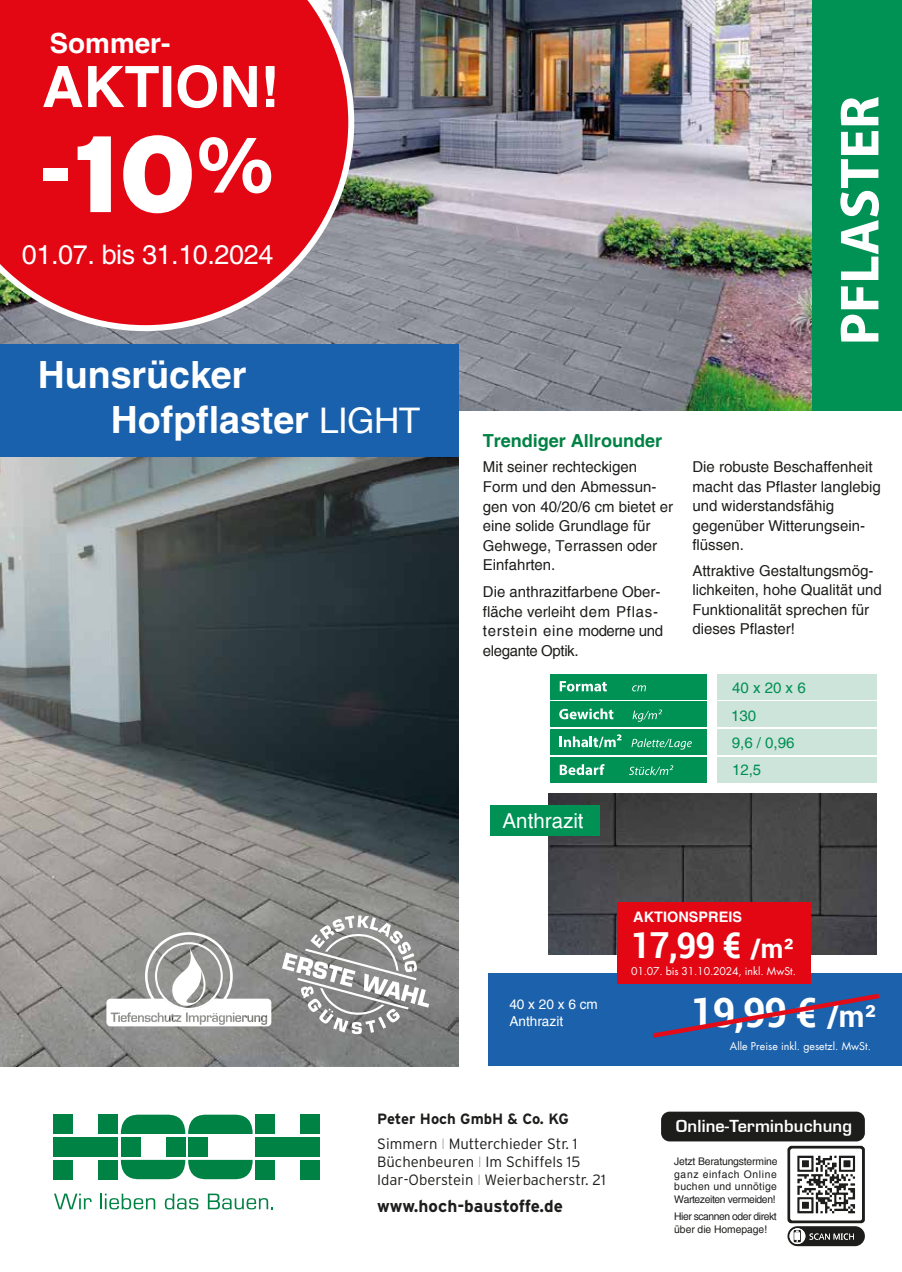
<style>
.page{position:relative;width:902px;height:1272px;background:#fff}
.page>*{position:absolute;margin:0;border:0;box-sizing:border-box;transform-origin:0 0}
.t1{font:900 108.15px "Interstate";color:#fff}
.t2{font:700 57px "Helvetica";color:#fff}
.t3{font:700 40.8px "Roboto";color:#fff}
.t4{font:700 37.5px/45px "Helvetica";color:#fff}
.t5{font:700 35.85px "Roboto";color:#fff}
.t6{font:700 27.75px "Helvetica";color:#fff}
.t7{font:26.85px "Helvetica";letter-spacing:-.015em;color:#fff}
.t8{font:20.55px "Helvetica";color:#fff}
.t9{font:700 18px "Helvetica";color:#008244}
.t10{font:700 17.1px "Interstate";color:#1d1d1b}
.t11{font:600 16.2px "Eurostile";letter-spacing:.01em;color:#fff}
.t12{font:15px/19.5px "Helvetica";color:#1d1d1b}
.t13{font:15px "Helvetica";color:#009055}
.t14{font:300 14.85px/25.3px "Interstate";color:#1d1d1b}
.t15{font:700 14.55px "Helvetica";color:#fff}
.t16{font:13.65px/16.4px "Helvetica";color:#fff}
.t17{font:10.65px "Futura LT";color:#fff}
.t18{font:10.5px/12.6px "Helvetica";letter-spacing:-.035em;color:#1d1d1b;text-align:justify}
.t19{font:10.5px "Futura LT";letter-spacing:-.015em;color:#fff}
.s1{font-weight:700;font-size:87px}
.s2{font-weight:400;font-size:35.25px}
.s3{font-size:27px}
.s4{font-size:30.6px}
.s5{font-weight:700}
.s6{font-weight:100}
</style>
<div class="page">
<img style="left:0;top:457px;width:458px;height:609px">
<img style="left:0;top:0;width:811px;height:410px">
<img style="left:548px;top:793px;width:328px;height:161px">
<div style="left:716px;top:674px;width:160px;height:25px;background:#cde4da"></div>
<div style="left:716px;top:701px;width:160px;height:26px;background:#cde4da"></div>
<div style="left:716px;top:729px;width:160px;height:25px;background:#cde4da"></div>
<div style="left:716px;top:757px;width:160px;height:25px;background:#cde4da"></div>
<div style="left:550px;top:729px;width:156px;height:25px;background:#009155"></div>
<div style="left:550px;top:701px;width:156px;height:26px;background:#009155"></div>
<div style="left:550px;top:757px;width:156px;height:25px;background:#009155"></div>
<div style="left:550px;top:674px;width:156px;height:25px;background:#009155"></div>
<svg style="left:559px;top:764px;width:45px;height:11px"></svg>
<svg style="left:629px;top:765px;width:44px;height:10px"></svg>
<svg style="left:559px;top:734px;width:62px;height:13px"></svg>
<svg style="left:631px;top:738px;width:60px;height:11px"></svg>
<svg style="left:559px;top:708px;width:54px;height:11px"></svg>
<svg style="left:632px;top:709px;width:30px;height:12px"></svg>
<svg style="left:559px;top:681px;width:47px;height:10px"></svg>
<svg style="left:632px;top:685px;width:14px;height:6px"></svg>
<div style="left:0;top:344px;width:458px;height:113px;background:#1961ac"></div>
<div style="left:488px;top:973px;width:413px;height:92px;background:#1b61ac"></div>
<div style="left:811px;top:0;width:90px;height:410px;background:#009155"></div>
<svg style="left:840px;top:286px;width:38px;height:55px"></svg>
<svg style="left:840px;top:131px;width:38px;height:149px"></svg>
<svg style="left:840px;top:97px;width:38px;height:28px"></svg>
<svg style="left:282px;top:915px;width:147px;height:119px"></svg>
<svg style="left:106px;top:932px;width:165px;height:94px"></svg>
<div style="left:490px;top:805px;width:110px;height:30px;background:#009155"></div>
<div style="left:617px;top:901px;width:194px;height:82px;background:#e30613"></div>
<div style="left:661px;top:1111px;width:203px;height:30px;background:#1d1d1b;border-radius:9px"></div>
<svg style="left:787px;top:1145px;width:77px;height:101px"></svg>
<div style="left:54px;top:1159px;width:19px;height:20px;background:#008244"></div>
<div style="left:99px;top:1159px;width:19px;height:20px;background:#008244"></div>
<div style="left:255px;top:1159px;width:20px;height:20px;background:#008244"></div>
<div style="left:300px;top:1159px;width:19px;height:20px;background:#008244"></div>
<div style="left:121px;top:1137px;width:19px;height:19px;background:#008244"></div>
<div style="left:166px;top:1137px;width:19px;height:19px;background:#008244"></div>
<div style="left:188px;top:1137px;width:19px;height:19px;background:#008244"></div>
<div style="left:54px;top:1137px;width:64px;height:19px;background:#008244"></div>
<div style="left:54px;top:1114px;width:19px;height:19px;background:#008244"></div>
<div style="left:99px;top:1114px;width:19px;height:19px;background:#008244"></div>
<div style="left:255px;top:1114px;width:20px;height:19px;background:#008244"></div>
<div style="left:255px;top:1137px;width:64px;height:19px;background:#008244"></div>
<div style="left:300px;top:1114px;width:19px;height:19px;background:#008244"></div>
<svg style="left:121px;top:1159px;width:132px;height:20px;background:#269460"></svg>
<svg style="left:121px;top:1114px;width:132px;height:19px;background:#269460"></svg>
<svg style="left:54px;top:1193px;width:38px;height:16px"></svg>
<svg style="left:100px;top:1193px;width:55px;height:16px"></svg>
<svg style="left:165px;top:1193px;width:33px;height:16px"></svg>
<svg style="left:208px;top:1193px;width:65px;height:16px"></svg>
<svg style="left:0;top:0;width:354px;height:331px;background:#d91d29"></svg>
<svg style="left:653px;top:993px;width:227px;height:45px"></svg>
<h3 class="t6" style="left:50px;top:26px;width:122px">Sommer-</h3>
<h2 class="t2" style="left:42px;top:52px;width:239px">AKTION!</h2>
<h1 class="t1" style="left:38px;top:112px;width:238px"><span class="s1">-</span>10<sup>%</sup></h1>
<h3 class="t7" style="left:22px;top:239px;width:253px">01.07. bis 31.10.2024</h3>
<h3 class="t4" style="left:111px;top:352px;width:311px;text-indent:-73px">Hunsrücker<br>Hofpflaster <span class="s2">LIGHT</span></h3>
<p class="t9" style="left:483px;top:429px;width:181px">Trendiger Allrounder</p>
<p class="t12" style="left:483px;top:457px;width:192px">Mit seiner rechteckigen<br>Form und den Abmessun&shy;gen von 40/20/6 cm bietet er eine solide Grundlage für<br>Gehwege, Terrassen oder<br>Einfahrten.</p>
<p class="t12" style="left:483px;top:582px;width:182px">Die anthrazitfarbene Ober&shy;fläche verleiht dem Pflas&shy;terstein eine moderne und elegante Optik.</p>
<h3 class="t8" style="left:502px;top:808px;width:83px">Anthrazit</h3>
<p class="t12" style="left:692px;top:457px;width:190px">Die robuste Beschaffenheit macht das Pflaster langlebig und widerstandsfähig gegenüber Witterungsein&shy;flüssen.</p>
<p class="t12" style="left:692px;top:561px;width:191px">Attraktive Gestaltungsmög&shy;lichkeiten, hohe Qualität und<br>Funktionalität sprechen für dieses Pflaster!</p>
<p class="t13" style="left:732px;top:678px;width:75px">40 x 20 x 6</p>
<p class="t13" style="left:731px;top:706px;width:27px">130</p>
<p class="t13" style="left:731px;top:734px;width:64px">9,6 / 0,96</p>
<p class="t13" style="left:732px;top:761px;width:31px">12,5</p>
<p class="t15" style="left:633px;top:908px;width:110px">AKTIONSPREIS</p>
<h3 class="t5" style="left:631px;top:919px;width:165px">17,99 € <span class="s3">/m²</span></h3>
<p class="t16" style="left:509px;top:996px;width:90px">40 x 20 x 6 cm<br>Anthrazit</p>
<p class="t19" style="left:631px;top:964px;width:166px">01.07. bis 31.10.2024, inkl. MwSt.</p>
<h3 class="t3" style="left:691px;top:983px;width:187px">19,99 € <span class="s4">/m²</span></h3>
<p class="t17" style="left:729px;top:1039px;width:142px">Alle Preise inkl. gesetzl. MwSt.</p>
<p class="t14" style="left:377px;top:1105px;width:202px"><span class="s5">Peter Hoch GmbH &amp; Co. KG<br></span>Simmern <span class="s6">I</span> Mutterchieder Str. 1</p>
<p class="t14" style="left:377px;top:1152px;width:230px;line-height:17.9px">Büchenbeuren <span class="s6">I</span> Im Schiffels 15<br>Idar-Oberstein <span class="s6">I</span> Weierbacherstr. 21</p>
<p class="t10" style="left:377px;top:1195px;width:187px">www.hoch-baustoffe.de</p>
<p class="t11" style="left:675px;top:1115px;width:178px">Online-Terminbuchung</p>
<p class="t18" style="left:674px;top:1155px;width:105px">Jetzt Beratungstermine ganz einfach Online buchen und unnötige Wartezeiten vermeiden!</p>
<p class="t18" style="left:674px;top:1210px;width:104px">Hier scannen oder direkt über die Homepage!</p>
</div>
